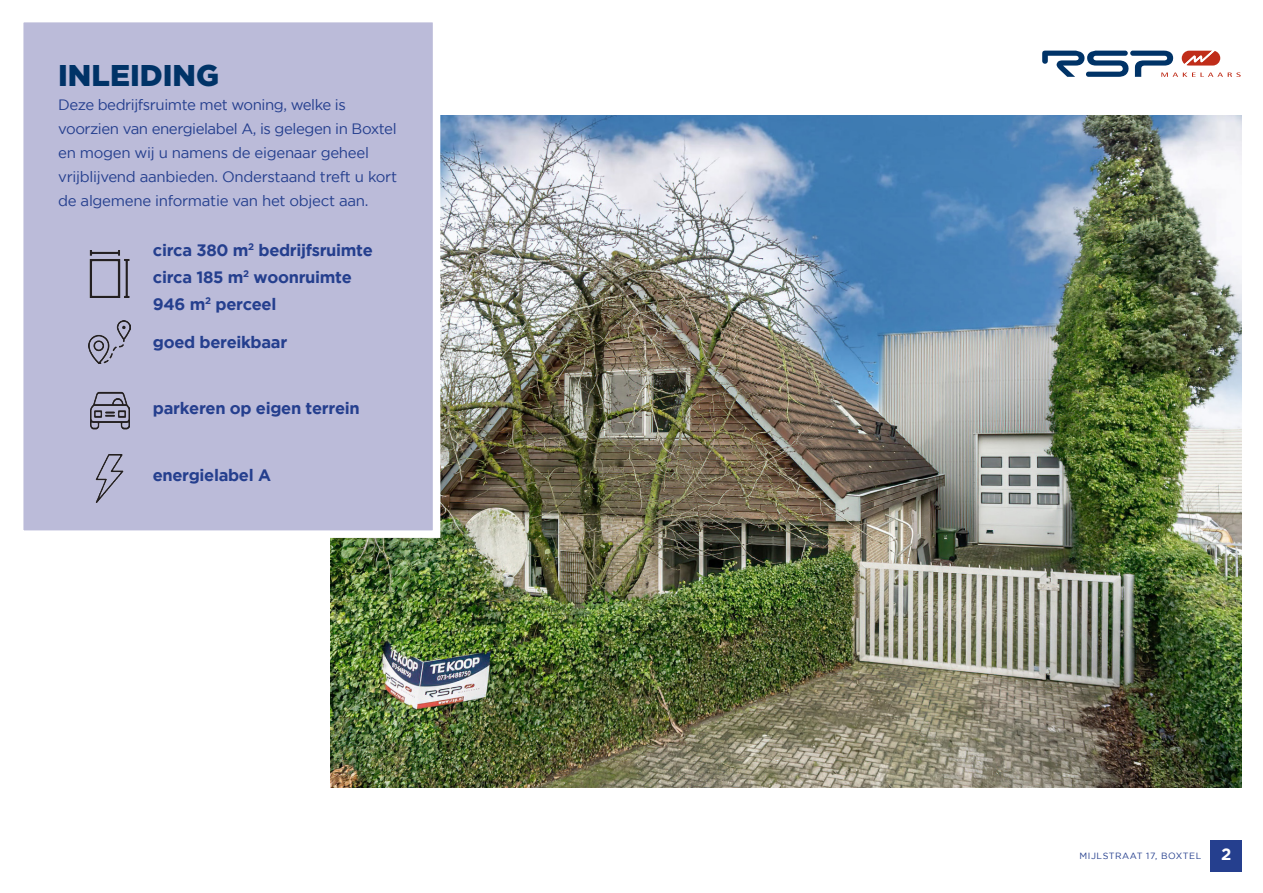
<style>
.page{position:relative;width:1263px;height:893px;background:#fff}
.page>*{position:absolute;margin:0;border:0;box-sizing:border-box;transform-origin:0 0}
.t1{font:900 30px "Gotham";color:#003367}
.t2{font:700 16.5px "Gotham";letter-spacing:-.02em;color:#253f8e}
.t3{font:700 16.5px "Gotham";color:#fff}
.t4{font:15px/24px "Gotham";letter-spacing:-.02em;color:#253f8e}
.t5{font:9px "Gotham";letter-spacing:.06em;color:#253f8e}
</style>
<div class="page">
<svg style="left:1042px;top:50px;width:199px;height:27px"></svg>
<div style="left:1210px;top:840px;width:32px;height:32px;background:#253f8e"></div>
<img style="left:331px;top:116px;width:911px;height:672px">
<div style="left:16px;top:15px;width:424px;height:523px;background:#bbbbd9;border:8px solid #fff"></div>
<img style="left:90px;top:391px;width:39px;height:39px">
<img style="left:89px;top:250px;width:41px;height:48px">
<img style="left:89px;top:321px;width:42px;height:42px">
<img style="left:95px;top:454px;width:29px;height:48px">
<p class="t1" style="left:58px;top:58px;width:163px">INLEIDING</p>
<p class="t4" style="left:58px;top:92px;width:289px">Deze bedrijfsruimte met woning, welke is</p>
<p class="t4" style="left:58px;top:116px;width:340px">voorzien van energielabel A, is gelegen in Boxtel en mogen wij u namens de eigenaar geheel vrijblijvend aanbieden. Onderstaand treft u kort de algemene informatie van het object aan.</p>
<p class="t2" style="left:153px;top:240px;width:221px">circa 380 m<sup>2</sup> bedrijfsruimte</p>
<p class="t2" style="left:153px;top:267px;width:200px">circa 185 m<sup>2</sup> woonruimte</p>
<p class="t2" style="left:153px;top:294px;width:125px">946 m<sup>2</sup> perceel</p>
<p class="t2" style="left:153px;top:333px;width:136px">goed bereikbaar</p>
<p class="t2" style="left:153px;top:399px;width:208px">parkeren op eigen terrein</p>
<p class="t2" style="left:153px;top:465px;width:120px">energielabel A</p>
<p class="t5" style="left:1079px;top:850px;width:123px">MIJLSTRAAT 17, BOXTEL</p>
<p class="t3" style="left:1221px;top:845px;width:12px">2</p>
</div>
